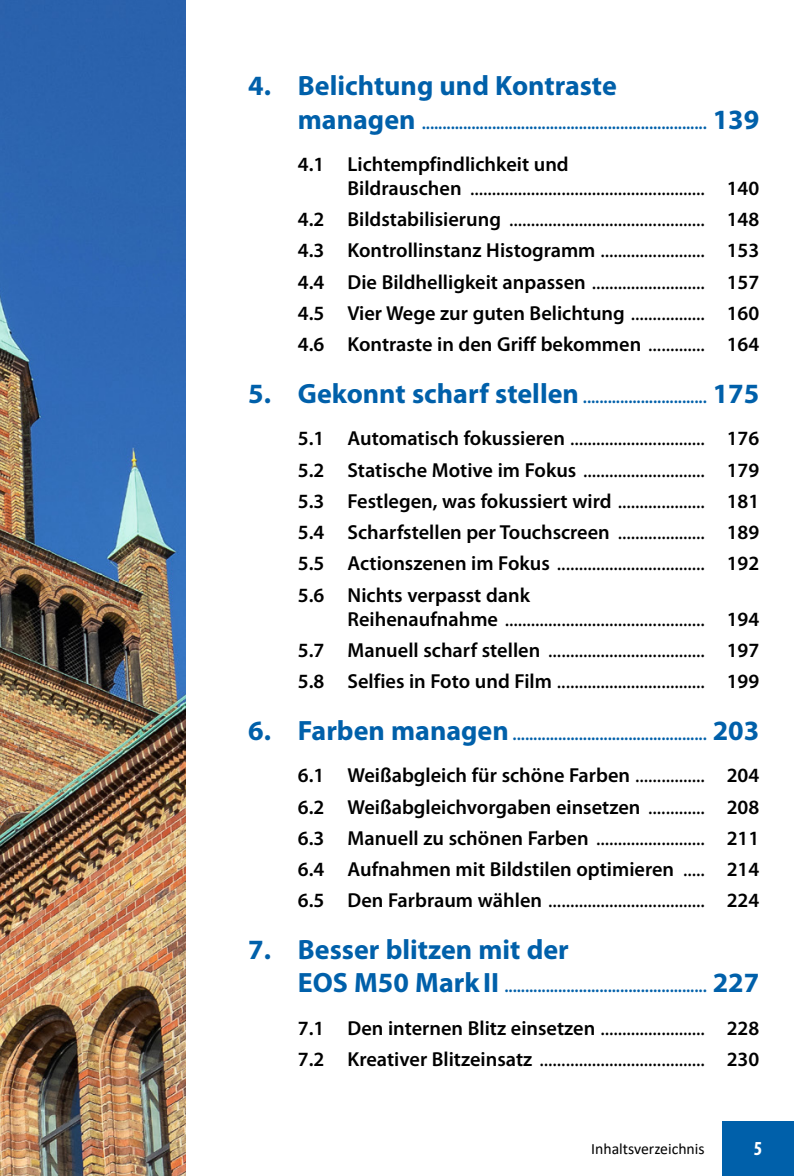
<style>
.page{position:relative;width:794px;height:1176px;background:#fff}
.page>*{position:absolute;margin:0;border:0;box-sizing:border-box;transform-origin:0 0}
.t1{font:700 28px "Myriad Pro";color:#0060aa}
.t2{font:21px "Myriad Pro";color:#000}
.t3{font:600 20.3px "Myriad Pro";color:#000}
.t4{font:700 condensed 19.95px "Myriad Pro";color:#fff}
.t5{font:600 17.5px "Myriad Pro";color:#0060aa}
.t6{font:15.75px "Calibri";color:#000}
.s1{font-weight:700;font-size:28px}
.s2{font-weight:600;font-size:20.3px}
.s3{font-weight:400;font-size:21px}
</style>
<div class="page">
<div style="left:722px;top:1121px;width:72px;height:55px;background:#0060aa"></div>
<img style="left:0;top:0;width:185px;height:1176px">
<p class="t1" style="left:248px;top:68px;width:370px">4. Belichtung und Kontraste</p>
<p class="t5" style="left:298px;top:112px;width:463px"><span class="s1">managen</span> ..................................................................... <span class="s1">139</span></p>
<p class="t3" style="left:298px;top:151px;width:272px">4.1 Lichtempfindlichkeit und</p>
<p class="t2" style="left:347px;top:175px;width:413px"><span class="s2">Bildrauschen</span> ...................................................... <span class="s2">140</span></p>
<p class="t2" style="left:298px;top:206px;width:463px"><span class="s2">4.2 Bildstabilisierung</span> ............................................. <span class="s2">148</span></p>
<p class="t3" style="left:298px;top:238px;width:463px">4.3 Kontrollinstanz Histogramm <span class="s3">........................</span> 153</p>
<p class="t3" style="left:298px;top:269px;width:463px">4.4 Die Bildhelligkeit anpassen <span class="s3">..........................</span> 157</p>
<p class="t3" style="left:298px;top:300px;width:463px">4.5 Vier Wege zur guten Belichtung <span class="s3">.................</span> 160</p>
<p class="t3" style="left:298px;top:331px;width:463px">4.6 Kontraste in den Griff bekommen <span class="s3">.............</span> 164</p>
<p class="t5" style="left:248px;top:386px;width:512px"><span class="s1">5. Gekonnt scharf stellen</span> .............................. <span class="s1">175</span></p>
<p class="t2" style="left:298px;top:425px;width:463px"><span class="s2">5.1 Automatisch fokussieren</span> ............................... <span class="s2">176</span></p>
<p class="t3" style="left:298px;top:457px;width:463px">5.2 Statische Motive im Fokus <span class="s3">............................</span> 179</p>
<p class="t3" style="left:298px;top:488px;width:463px">5.3 Festlegen, was fokussiert wird <span class="s3">....................</span> 181</p>
<p class="t3" style="left:298px;top:519px;width:463px">5.4 Scharfstellen per Touchscreen <span class="s3">....................</span> 189</p>
<p class="t2" style="left:298px;top:550px;width:463px"><span class="s2">5.5 Actionszenen im Fokus</span> .................................. <span class="s2">192</span></p>
<p class="t3" style="left:298px;top:582px;width:234px">5.6 Nichts verpasst dank</p>
<p class="t2" style="left:347px;top:605px;width:413px"><span class="s2">Reihenaufnahme</span> .............................................. <span class="s2">194</span></p>
<p class="t2" style="left:298px;top:637px;width:463px"><span class="s2">5.7 Manuell scharf stellen</span> .................................... <span class="s2">197</span></p>
<p class="t2" style="left:298px;top:668px;width:463px"><span class="s2">5.8 Selfies in Foto und Film</span> .................................. <span class="s2">199</span></p>
<p class="t5" style="left:248px;top:723px;width:512px"><span class="s1">6. Farben managen</span> ............................................... <span class="s1">203</span></p>
<p class="t3" style="left:298px;top:762px;width:463px">6.1 Weißabgleich für schöne Farben <span class="s3">................</span> 204</p>
<p class="t3" style="left:298px;top:794px;width:463px">6.2 Weißabgleichvorgaben einsetzen <span class="s3">.............</span> 208</p>
<p class="t3" style="left:298px;top:825px;width:463px">6.3 Manuell zu schönen Farben <span class="s3">.........................</span> 211</p>
<p class="t3" style="left:298px;top:856px;width:463px">6.4 Aufnahmen mit Bildstilen optimieren <span class="s3">.....</span> 214</p>
<p class="t2" style="left:298px;top:887px;width:463px"><span class="s2">6.5 Den Farbraum wählen</span> .................................... <span class="s2">224</span></p>
<p class="t1" style="left:248px;top:931px;width:322px">7. Besser blitzen mit der</p>
<p class="t5" style="left:298px;top:975px;width:463px"><span class="s1">EOS M50 MarkII</span> ................................................. <span class="s1">227</span></p>
<p class="t3" style="left:298px;top:1015px;width:463px">7.1 Den internen Blitz einsetzen <span class="s3">........................</span> 228</p>
<p class="t2" style="left:298px;top:1046px;width:463px"><span class="s2">7.2 Kreativer Blitzeinsatz</span> ...................................... <span class="s2">230</span></p>
<p class="t6" style="left:591px;top:1137px;width:115px">Inhaltsverzeichnis</p>
<p class="t4" style="left:753px;top:1136px;width:10px">5</p>
</div>
